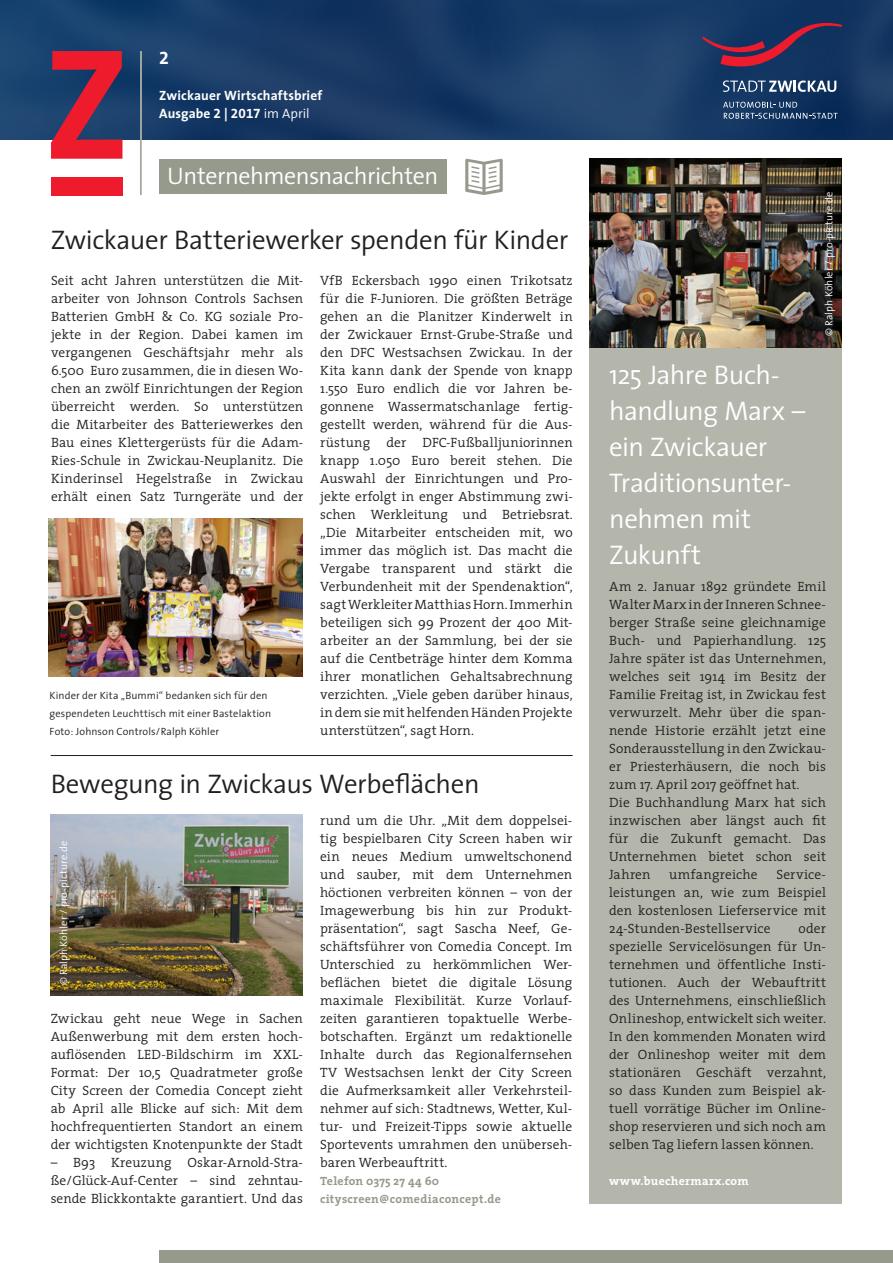
<style>
.page{position:relative;width:893px;height:1263px;background:#fff}
.page>*{position:absolute;margin:0;border:0;box-sizing:border-box;transform-origin:0 0}
.t1{font:300 27px/36px "The Sans";letter-spacing:-.02em;color:#fff}
.t2{font:300 27px "The Sans";letter-spacing:-.015em;color:#231f20}
.t3{font:300 24px "The Sans";letter-spacing:-.02em;color:#fff}
.t4{font:18px "The Sans Bold Expert";color:#fff}
.t5{font:300 13.5px/18px "The Serif";letter-spacing:.01em;color:#231f20;text-align:justify}
.t6{font:700 13.5px/18px "The Sans";letter-spacing:.01em;color:#fff}
.t7{font:700 12px/18px "The Serif";letter-spacing:.02em;color:#969a8d}
.t8{font:700 12px "The Serif";letter-spacing:.03em;color:#fff}
.t9{font:300 10.5px/18px "The Sans";letter-spacing:.01em;color:#231f20}
.t10{font:300 10.5px "The Sans";letter-spacing:.01em;color:#fff}
.s1{font-family:"The Sans Bold Expert";font-weight:400}
.s2{font-weight:300}
</style>
<div class="page">
<div style="left:590px;top:159px;width:252px;height:1045px;background:#b4b6ab"></div>
<img style="left:0;top:0;width:893px;height:139px">
<div style="left:159px;top:1251px;width:734px;height:12px;background:#969a8d"></div>
<svg style="left:723px;top:102px;width:115px;height:17px;background:#385579"></svg>
<svg style="left:702px;top:23px;width:140px;height:43px;background:#3c2f57"></svg>
<svg style="left:723px;top:80px;width:113px;height:12px"></svg>
<div style="left:159px;top:159px;width:287px;height:35px;background:#969a8d"></div>
<svg style="left:51px;top:51px;width:71px;height:108px;background:#912b49"></svg>
<div style="left:51px;top:177px;width:71px;height:18px;background:#ee1b2d"></div>
<hr style="left:140px;top:51px;width:2px;height:144px;background:#969a8d">
<img style="left:590px;top:159px;width:252px;height:189px">
<hr style="left:51px;top:755px;width:522px;height:1px;background:#231f20">
<svg style="left:465px;top:159px;width:38px;height:36px"></svg>
<img style="left:49px;top:518px;width:254px;height:159px">
<img style="left:50px;top:814px;width:253px;height:181px">
<h3 class="t4" style="left:159px;top:43px;width:11px">2</h3>
<p class="t6" style="left:159px;top:86px;width:165px">Zwickauer Wirtschaftsbrief<br>Ausgabe <span class="s1">2</span> | <span class="s1">2017</span> <span class="s2">im April</span></p>
<h2 class="t3" style="left:167px;top:156px;width:273px">Unternehmensnachrichten</h2>
<h1 class="t2" style="left:51px;top:217px;width:519px">Zwickauer Batteriewerker spenden für Kinder</h1>
<p class="t5" style="left:51px;top:271px;width:254px">Seit acht Jahren unterstützen die Mit&shy;arbeiter von Johnson Controls Sachsen Batterien GmbH &amp; Co. KG soziale Pro&shy;jekte in der Region. Dabei kamen im vergangenen Geschäftsjahr mehr als 6.500 Euro zusammen, die in diesen Wo&shy;chen an zwölf Einrichtungen der Region überreicht werden. So unterstützen die Mitarbeiter des Batteriewerkes den Bau eines Klettergerüsts für die Adam-Ries-Schule in Zwickau-Neuplanitz. Die Kinderinsel Hegelstraße in Zwickau erhält einen Satz Turngeräte und der</p>
<p class="t9" style="left:50px;top:686px;width:223px">Kinder der Kita „Bummi“ bedanken sich für den gespendeten Leuchttisch mit einer Bastelaktion<br>Foto: Johnson Controls/Ralph Köhler</p>
<p class="t5" style="left:320px;top:271px;width:254px">VfB Eckersbach 1990 einen Trikotsatz für die F-Junioren. Die größten Beträge gehen an die Planitzer Kinderwelt in der Zwickauer Ernst-Grube-Straße und den DFC Westsachsen Zwickau. In der Kita kann dank der Spende von knapp 1.550 Euro endlich die vor Jahren be&shy;gonnene Wassermatschanlage fertig&shy;gestellt werden, während für die Aus&shy;rüstung der DFC-Fußballjuniorinnen knapp 1.050 Euro bereit stehen. Die Auswahl der Einrichtungen und Pro&shy;jekte erfolgt in enger Abstimmung zwi&shy;schen Werkleitung und Betriebsrat. „Die Mitarbeiter entscheiden mit, wo immer das möglich ist. Das macht die Vergabe transparent und stärkt die Verbundenheit mit der Spendenaktion“, sagt Werkleiter Matthias Horn. Immerhin beteiligen sich 99 Prozent der 400 Mit&shy;arbeiter an der Sammlung, bei der sie auf die Centbeträge hinter dem Komma ihrer monatlichen Gehaltsabrechnung verzichten. „Viele geben darüber hinaus, in dem sie mit helfenden Händen Projekte unterstützen“, sagt Horn.</p>
<h1 class="t2" style="left:51px;top:762px;width:430px">Bewegung in Zwickaus Werbeflächen</h1>
<p class="t10" style="left:55px;top:985px;width:146px;rotate:-90deg">© Ralph Köhler / pro-picture.de</p>
<p class="t5" style="left:51px;top:1009px;width:254px">Zwickau geht neue Wege in Sachen Außenwerbung mit dem ersten hoch&shy;auf-lösenden LED-Bildschirm im XXL-Format: Der 10,5 Quadratmeter große City Screen der Comedia Concept zieht ab April alle Blicke auf sich: Mit dem hochfrequentierten Standort an einem der wichtigsten Knotenpunkte der Stadt</p>
<p class="t5" style="left:51px;top:1153px;width:254px">– B93 Kreuzung Oskar-Arnold-Stra&shy;ße/Glück-Auf-Center – sind zehntau&shy;sende Blickkontakte garantiert. Und das</p>
<p class="t5" style="left:320px;top:811px;width:254px">rund um die Uhr. „Mit dem doppelsei&shy;tig bespielbaren City Screen haben wir ein neues Medium umweltschonend und sauber, mit dem Unternehmen höctionen verbreiten können – von der Imagewerbung bis hin zur Produkt&shy;präsentation“, sagt Sascha Neef, Ge&shy;schäftsführer von Comedia Concept. Im Unterschied zu herkömmlichen Wer&shy;beflächen bietet die digitale Lösung maximale Flexibilität. Kurze Vorlauf&shy;zeiten garantieren topaktuelle Werbe&shy;botschaften. Ergänzt um redaktionelle Inhalte durch das Regionalfernsehen TV Westsachsen lenkt der City Screen die Aufmerksamkeit aller Verkehrsteil&shy;nehmer auf sich: Stadtnews, Wetter, Kul&shy;tur- und Freizeit-Tipps sowie aktuelle Sportevents umrahmen den unüberseh&shy;baren Werbeauftritt.</p>
<p class="t7" style="left:320px;top:1172px;width:182px">Telefon 0375 27 44 60 cityscreen@comediaconcept.de</p>
<p class="t10" style="left:820px;top:336px;width:146px;rotate:-90deg">© Ralph Köhler / pro-picture.de</p>
<h1 class="t1" style="left:609px;top:356px;width:198px">125 Jahre Buch&shy;handlung Marx – ein Zwickauer<br>Traditionsunter&shy;nehmen mit<br>Zukunft</h1>
<p class="t5" style="left:609px;top:577px;width:218px;text-align:left">Am 2. Januar 1892 gründete Emil<br>Walter Marx in der Inneren Schnee&shy;berger Straße seine gleichnamige<br>Buch- und Papierhandlung. 125<br>Jahre später ist das Unternehmen, welches seit 1914 im Besitz der<br>Familie Freitag ist, in Zwickau fest verwurzelt. Mehr über die span&shy;nende Historie erzählt jetzt eine<br>Sonderausstellung in den Zwickau&shy;er Priesterhäusern, die noch bis zum 17. April 2017 geöffnet hat.<br>Die Buchhandlung Marx hat sich inzwischen aber längst auch fit für die Zukunft gemacht. Das<br>Unternehmen bietet schon seit<br>Jahren</p>
<p class="t5" style="left:669px;top:865px;width:90px">umfangreiche</p>
<p class="t5" style="left:609px;top:865px;width:218px;text-indent:167px">Service&shy;leistungen an, wie zum Beispiel den kostenlosen Lieferservice mit 24-Stunden-Bestellservice</p>
<p class="t5" style="left:609px;top:919px;width:218px;text-indent:189px">oder spezielle Servicelösungen für Un&shy;ternehmen und öffentliche Insti&shy;tutionen. Auch der Webauftritt des Unternehmens, einschließlich Onlineshop, entwickelt sich weiter.<br>In den kommenden Monaten wird der Onlineshop weiter mit dem stationären Geschäft verzahnt, so dass Kunden zum Beispiel ak&shy;tuell vorrätige Bücher im Online&shy;shop reservieren und sich noch am selben Tag liefern lassen können.</p>
<p class="t8" style="left:609px;top:1171px;width:141px">www.buechermarx.com</p>
</div>
